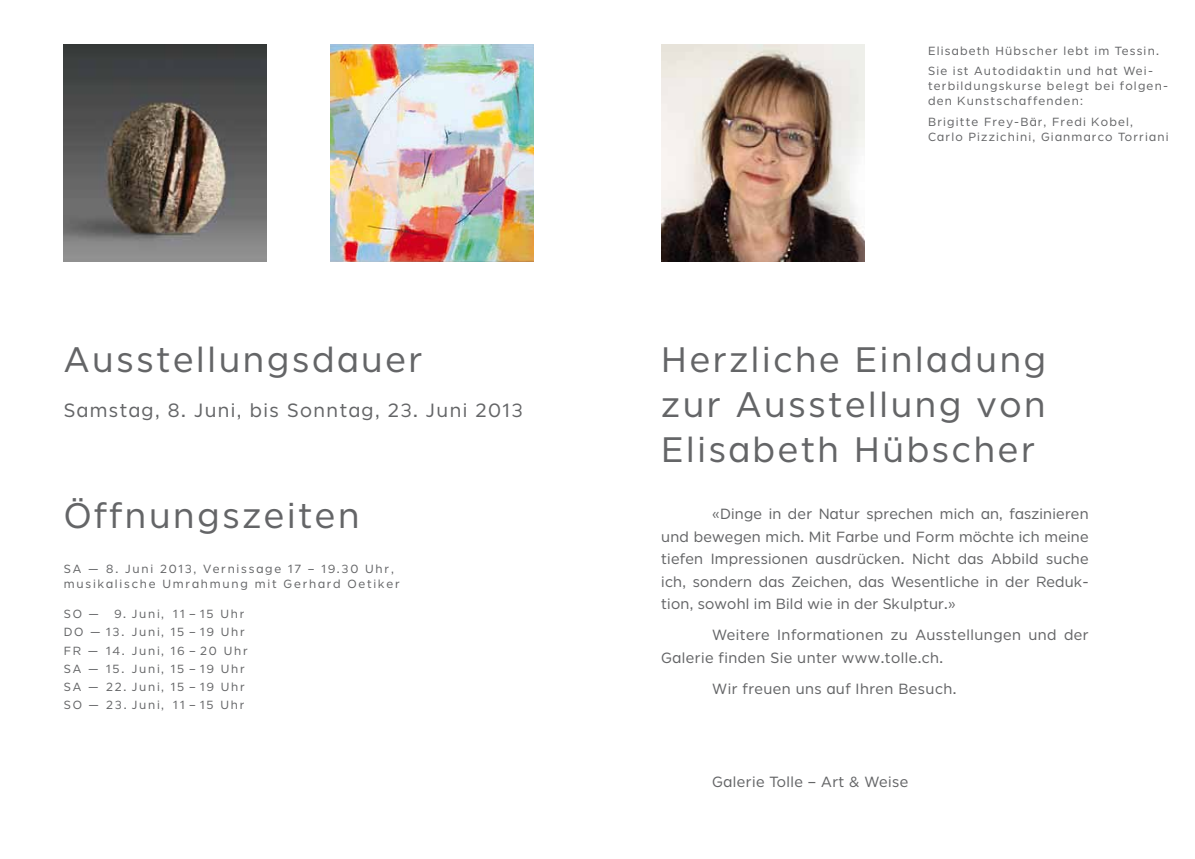
<style>
.page{position:relative;width:1195px;height:859px;background:#fff}
.page>*{position:absolute;margin:0;border:0;box-sizing:border-box;transform-origin:0 0}
.t1{font:36px/45px "Smythe Sans";letter-spacing:.075em;color:#646567;text-align:justify}
.t2{font:19.5px "Smythe Sans";letter-spacing:.075em;color:#646567}
.t3{font:15px/22.5px "Smythe Sans";letter-spacing:.015em;color:#646567}
.t4{font:12px/18.1px "Smythe Sans";letter-spacing:.15em;color:#646567}
.t5{font:12px/15px "Smythe Sans";letter-spacing:.1em;color:#646567}
</style>
<div class="page">
<img style="left:64px;top:45px;width:203px;height:216px">
<img style="left:331px;top:45px;width:203px;height:216px">
<img style="left:661px;top:45px;width:203px;height:216px">
<h1 class="t1" style="left:64px;top:336px;width:360px">Ausstellungsdauer</h1>
<h2 class="t2" style="left:64px;top:400px;width:460px">Samstag, 8. Juni, bis Sonntag, 23. Juni 2013</h2>
<h1 class="t1" style="left:64px;top:492px;width:297px">Öffnungszeiten</h1>
<p class="t4" style="left:64px;top:561px;width:337px;line-height:15px">SA — 8. Juni 2013, Vernissage 17 – 19.30 Uhr, musikalische Umrahmung mit Gerhard Oetiker</p>
<p class="t5" style="left:64px;top:606px;width:37px">SO —</p>
<p class="t4" style="left:64px;top:605px;width:185px;text-indent:50px">9. Juni, 11 – 15 Uhr<br>DO — 13. Juni, 15 – 19 Uhr<br>FR — 14. Juni, 16 – 20 Uhr<br>SA — 15. Juni, 15 – 19 Uhr<br>SA — 22. Juni, 15 – 19 Uhr<br>SO — 23. Juni, 11 – 15 Uhr</p>
<p class="t5" style="left:928px;top:40px;width:232px;line-height:20.2px">Elisabeth Hübscher lebt im Tessin.<br>Sie ist Autodidaktin und hat Wei-</p>
<p class="t5" style="left:928px;top:78px;width:241px">terbildungskurse belegt bei folgen&shy;den Kunstschaffenden:</p>
<p class="t5" style="left:928px;top:114px;width:242px">Brigitte Frey-Bär, Fredi Kobel,<br>Carlo Pizzichini, Gianmarco Torriani</p>
<h1 class="t1" style="left:661px;top:336px;width:386px">Herzliche Einladung zur Ausstellung von Elisabeth Hübscher</h1>
<p class="t3" style="left:661px;top:502px;width:429px;text-indent:51px">«Dinge in der Natur sprechen mich an, faszinieren und bewegen mich. Mit Farbe und Form möchte ich meine tiefen Impressionen ausdrücken. Nicht das Abbild suche ich, sondern das Zeichen, das Wesentliche in der Reduk&shy;tion, sowohl im Bild wie in der Skulptur.»</p>
<p class="t3" style="left:661px;top:623px;width:429px;text-indent:51px">Weitere Informationen zu Ausstellungen und der<br>Galerie finden Sie unter www.tolle.ch.</p>
<p class="t3" style="left:712px;top:677px;width:246px">Wir freuen uns auf Ihren Besuch.</p>
<p class="t3" style="left:712px;top:770px;width:197px">Galerie Tolle – Art &amp; Weise</p>
</div>
